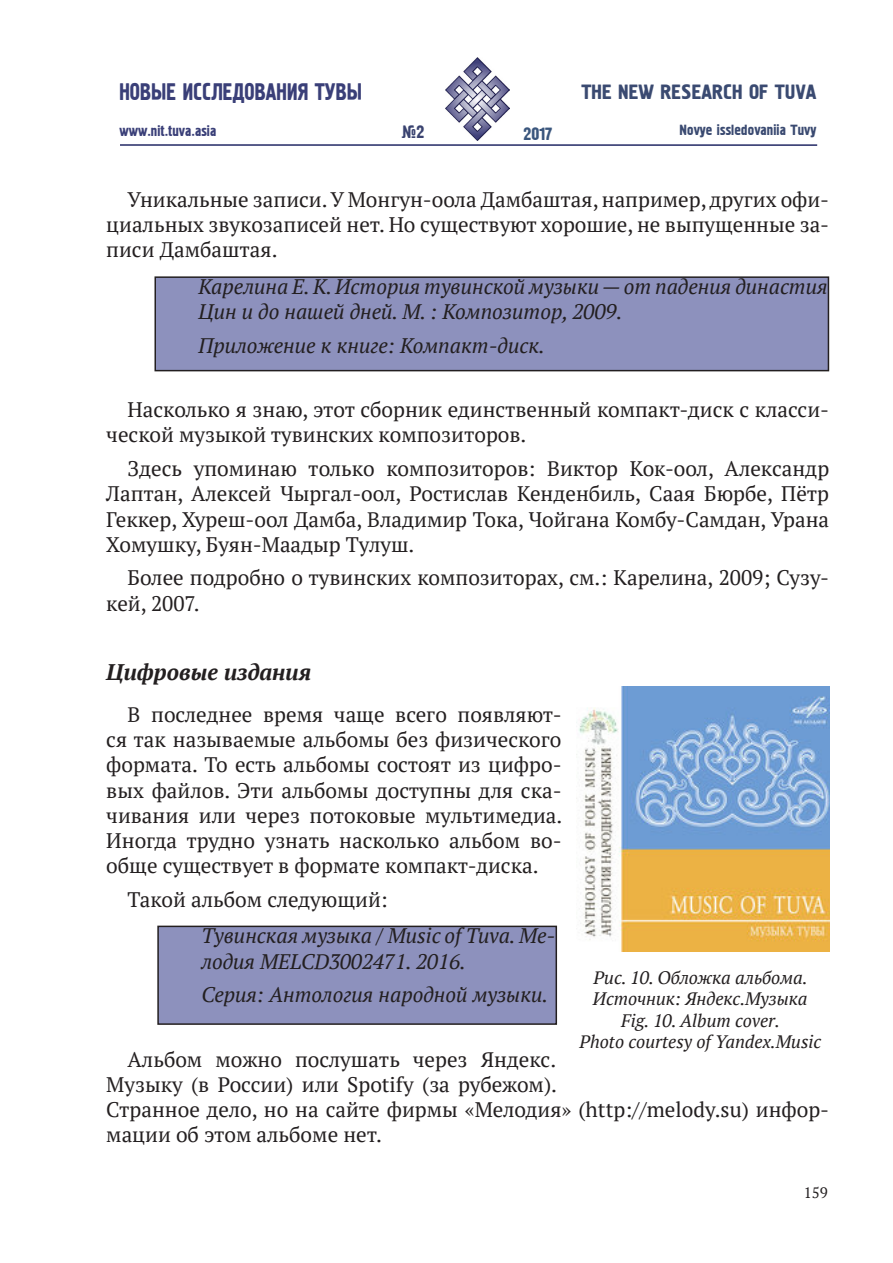
<style>
.page{position:relative;width:893px;height:1263px;background:#fff}
.page>*{position:absolute;margin:0;border:0;box-sizing:border-box;transform-origin:0 0}
.t1{font:24.3px "Pollock 1 CTT";color:#3a3f78;scale:.86 1}
.Подзаголовок{font:italic 700 22.5px "PT Serif";color:#231f20}
.t2{font:21px/25.2px "PT Serif";color:#231f20;text-align:justify}
.t3{font:italic 21px/25.2px "PT Serif";color:#231f20}
.t4{font:21px "Pollock 1 CTT";color:#3a4a71}
.t5{font:italic 18px "PT Serif";color:#231f20}
.t6{font:18px "Pollock 1 CTT";color:#3a567d}
.t7{font:18px "Pollock 1 CTT";color:#3a4370}
.t8{font:15px "Pollock 1 CTT";color:#3a4a71}
.t9{font:15px "Pollock 1 CTT";color:#3a3f78}
.t10{font:15px "PT Serif";color:#231f20}
</style>
<div class="page">
<hr style="left:120px;top:144px;width:697px;height:2px;background:#232965">
<svg style="left:120px;top:144px;width:244px;height:2px"></svg>
<img style="left:445px;top:58px;width:65px;height:82px">
<img style="left:579px;top:686px;width:250px;height:265px">
<div style="left:155px;top:277px;width:673px;height:94px;background:#8d91bd"></div>
<div style="left:154px;top:276px;width:675px;height:95px;border:2px solid #231f20"></div>
<div style="left:158px;top:926px;width:398px;height:98px;background:#8d91bd"></div>
<div style="left:157px;top:926px;width:400px;height:99px;border:2px solid #231f20"></div>
<p class="t1" style="left:119px;top:78px;width:284px">Новые исследования Тувы</p>
<p class="t9" style="left:119px;top:123px;width:98px">www.nit.tuva.asia</p>
<p class="t7" style="left:401px;top:122px;width:24px">№2</p>
<p class="t6" style="left:523px;top:123px;width:31px">2017</p>
<p class="t4" style="left:581px;top:80px;width:91px">The New research</p>
<p class="t4" style="left:749px;top:80px;width:47px">of Tuva</p>
<p class="t8" style="left:680px;top:121px;width:138px">Novye issledovaniia Tuvy</p>
<p class="t2" style="left:106px;top:187px;width:724px;text-indent:21px">Уникальные записи. У Монгун-оола Дамбаштая, например, других офи&shy;циальных звукозаписей нет. Но существуют хорошие, не выпущенные за&shy;писи Дамбаштая.</p>
<p class="t3" style="left:199px;top:274px;width:631px">Карелина Е. К. История тувинской музыки — от падения династия<br>Цин и до нашей дней. М. : Композитор, 2009.</p>
<p class="t3" style="left:199px;top:333px;width:348px">Приложение к книге: Компакт-диск.</p>
<p class="t2" style="left:106px;top:397px;width:724px;text-indent:21px">Насколько я знаю, этот сборник единственный компакт-диск с класси&shy;ческой музыкой тувинских композиторов.</p>
<p class="t2" style="left:106px;top:456px;width:724px;text-indent:21px">Здесь упоминаю только композиторов: Виктор Кок-оол, Александр Лаптан, Алексей Чыргал-оол, Ростислав Кенденбиль, Саая Бюрбе, Пётр Геккер, Хуреш-оол Дамба, Владимир Тока, Чойгана Комбу-Самдан, Урана Хомушку, Буян-Маадыр Тулуш.</p>
<p class="t2" style="left:106px;top:565px;width:724px;text-indent:21px">Более подробно о тувинских композиторах, см.: Карелина, 2009; Сузу&shy;кей, 2007.</p>
<p class="Подзаголовок" style="left:106px;top:657px;width:206px">Цифровые издания</p>
<p class="t2" style="left:106px;top:702px;width:458px;text-indent:21px">В последнее время чаще всего появляют&shy;ся так называемые альбомы без физического формата. То есть альбомы состоят из цифро&shy;вых файлов. Эти альбомы доступны для ска&shy;чивания или через потоковые мультимедиа.<br>Иногда трудно узнать насколько альбом во&shy;обще существует в формате компакт-диска.</p>
<p class="t2" style="left:128px;top:887px;width:262px">Такой альбом следующий:</p>
<p class="t3" style="left:201px;top:923px;width:356px">Тувинская музыка / Music of Tuva. Ме&shy;лодия MELCD3002471. 2016.</p>
<p class="t3" style="left:201px;top:982px;width:348px">Серия: Антология народной музыки.</p>
<p class="t5" style="left:593px;top:966px;width:216px">Рис. 10. Обложка альбома.</p>
<p class="t5" style="left:593px;top:987px;width:216px">Источник: Яндекс.Музыка</p>
<p class="t5" style="left:621px;top:1009px;width:160px">Fig. 10. Album cover.</p>
<p class="t5" style="left:579px;top:1030px;width:243px">Photo courtesy of Yandex.Music</p>
<p class="t2" style="left:106px;top:1046px;width:724px;text-align:left;text-indent:21px">Альбом можно послушать через Яндекс.<br>Музыку (в России) или Spotify (за рубежом).<br>Странное дело, но на сайте фирмы «Мелодия» (http://melody.su) инфор&shy;мации об этом альбоме нет.</p>
<p class="t10" style="left:804px;top:1183px;width:25px">159</p>
</div>
